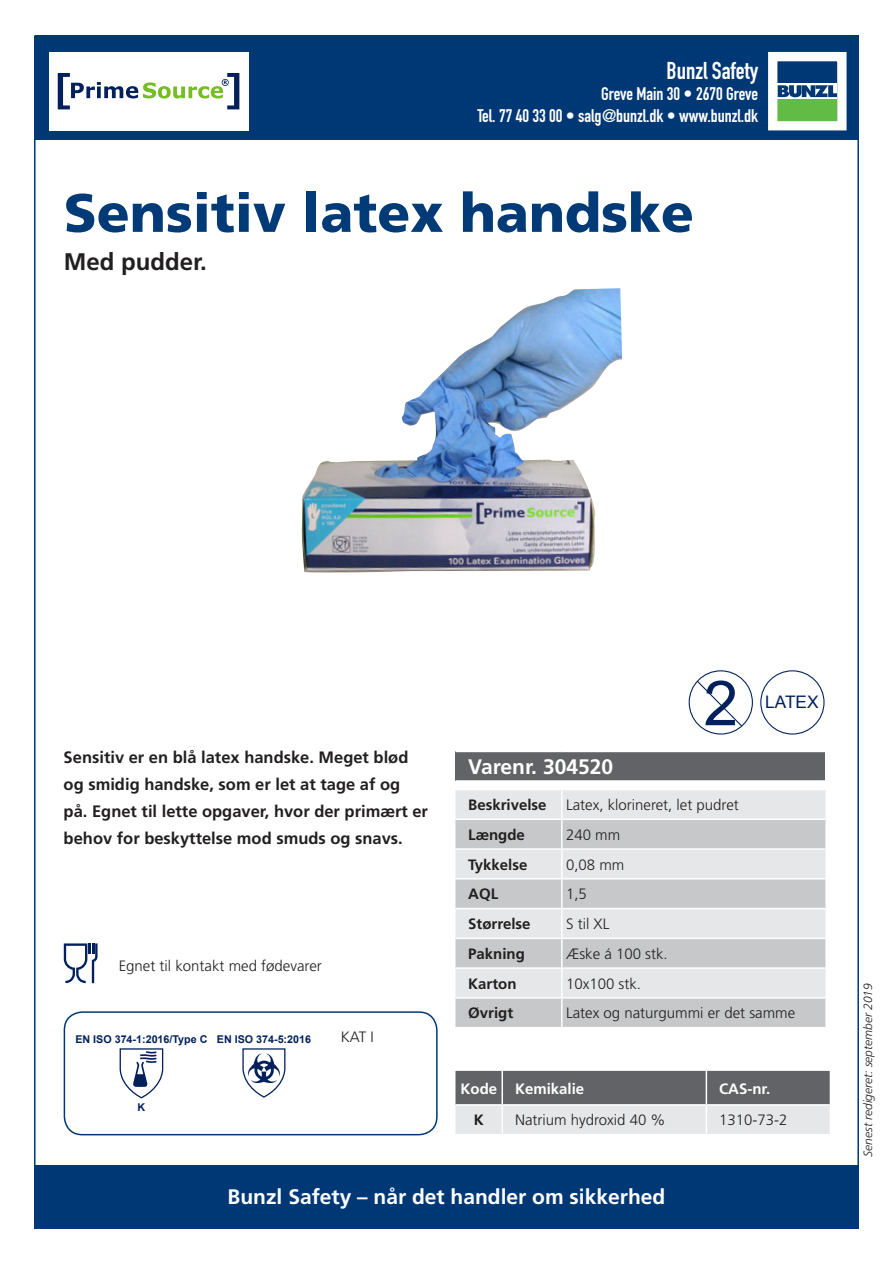
<style>
.page{position:relative;width:893px;height:1263px;background:#fff}
.page>*{position:absolute;margin:0;border:0;box-sizing:border-box;transform-origin:0 0}
.t1{font:62.25px "Arial";color:#01205c}
.t2{font:900 54px "Frutiger LT Std";color:#003a77}
.t3{font:700 24px "DIN Condensed";color:#fff}
.t4{font:700 24px "Frutiger LT Std";color:#221f1f}
.t5{font:700 21px "Frutiger LT Std";color:#fff}
.t6{font:700 18px/21.6px "DIN Condensed";color:#fff;text-align:right}
.t7{font:17.25px "Arial";color:#01205c}
.t8{font:700 16.5px/27px "Frutiger LT Std";color:#221f1f}
.t9{font:300 15px "Frutiger LT Std";color:#221f1f}
.t10{font:700 15px "Frutiger LT Std";color:#221f1f}
.t11{font:700 15px "Frutiger LT Std";color:#fff}
.t12{font:italic 300 12px "Frutiger LT Std";color:#221f1f}
.t13{font:700 10.8px "Arial";color:#01205c}
</style>
<div class="page">
<div style="left:36px;top:36px;width:823px;height:104px;background:#003875"></div>
<div style="left:34px;top:1164px;width:825px;height:63px;background:#003875"></div>
<svg style="left:768px;top:52px;width:79px;height:79px"></svg>
<div style="left:49px;top:52px;width:200px;height:78px;background:#fff"></div>
<svg style="left:58px;top:73px;width:181px;height:36px"></svg>
<svg style="left:120px;top:1048px;width:43px;height:50px"></svg>
<div style="left:64px;top:1011px;width:374px;height:124px;border:2px solid #003875;border-radius:18px"></div>
<svg style="left:455px;top:1071px;width:375px;height:63px;background:#a2a3a5"></svg>
<svg style="left:64px;top:943px;width:34px;height:40px"></svg>
<svg style="left:242px;top:1048px;width:43px;height:50px"></svg>
<div style="left:455px;top:751px;width:370px;height:30px;background:#626366"></div>
<div style="left:455px;top:790px;width:370px;height:28px;background:#e6e7e8"></div>
<svg style="left:455px;top:820px;width:370px;height:207px;background:#d4d5d7"></svg>
<hr style="left:455px;top:751px;width:107px;height:1px;background:#fff">
<hr style="left:562px;top:751px;width:263px;height:1px;background:#fff">
<hr style="left:455px;top:780px;width:107px;height:2px;background:#fff">
<hr style="left:562px;top:780px;width:263px;height:2px;background:#fff">
<hr style="left:455px;top:848px;width:107px;height:2px;background:#fff">
<hr style="left:562px;top:848px;width:263px;height:2px;background:#fff">
<hr style="left:455px;top:937px;width:107px;height:2px;background:#fff">
<hr style="left:562px;top:937px;width:263px;height:2px;background:#fff">
<hr style="left:455px;top:967px;width:107px;height:2px;background:#fff">
<hr style="left:562px;top:967px;width:263px;height:2px;background:#fff">
<hr style="left:455px;top:878px;width:107px;height:1px;background:#fff">
<hr style="left:562px;top:878px;width:263px;height:1px;background:#fff">
<hr style="left:455px;top:908px;width:107px;height:1px;background:#fff">
<hr style="left:562px;top:908px;width:263px;height:1px;background:#fff">
<hr style="left:455px;top:997px;width:107px;height:2px;background:#fff">
<hr style="left:562px;top:997px;width:263px;height:2px;background:#fff">
<hr style="left:561px;top:790px;width:2px;height:28px;background:#fff">
<hr style="left:561px;top:820px;width:2px;height:28px;background:#fff">
<hr style="left:561px;top:850px;width:2px;height:28px;background:#fff">
<hr style="left:561px;top:879px;width:2px;height:29px;background:#fff">
<hr style="left:561px;top:909px;width:2px;height:28px;background:#fff">
<hr style="left:561px;top:939px;width:2px;height:28px;background:#fff">
<hr style="left:561px;top:969px;width:2px;height:28px;background:#fff">
<hr style="left:561px;top:998px;width:2px;height:29px;background:#fff">
<svg style="left:696px;top:680px;width:47px;height:47px"></svg>
<div style="left:689px;top:670px;width:64px;height:64px;border:1px solid #01205c;border-radius:50%"></div>
<div style="left:760px;top:670px;width:64px;height:64px;border:1px solid #01205c;border-radius:50%"></div>
<img style="left:301px;top:288px;width:321px;height:285px">
<h3 class="t3" style="left:667px;top:62px;width:93px">Bunzl Safety</h3>
<p class="t6" style="left:477px;top:85px;width:282px">Greve Main 30 • 2670 Greve<br>Tel. 77 40 33 00 • salg@bunzl.dk • www.bunzl.dk</p>
<h2 class="t2" style="left:64px;top:182px;width:632px">Sensitiv latex handske</h2>
<h3 class="t4" style="left:64px;top:251px;width:145px">Med pudder.</h3>
<p class="t8" style="left:64px;top:745px;width:366px">Sensitiv er en blå latex handske. Meget blød og smidig handske, som er let at tage af og på. Egnet til lette opgaver, hvor der primært er behov for beskyttelse mod smuds og snavs.</p>
<p class="t9" style="left:119px;top:960px;width:205px">Egnet til kontakt med fødevarer</p>
<p class="t13" style="left:75px;top:1035px;width:134px">EN ISO 374-1:2016/Type C</p>
<p class="t13" style="left:217px;top:1035px;width:96px">EN ISO 374-5:2016</p>
<p class="t9" style="left:341px;top:1030px;width:35px">KAT I</p>
<p class="t13" style="left:138px;top:1103px;width:9px">K</p>
<h1 class="t1" style="left:704px;top:667px;width:36px">2</h1>
<p class="t7" style="left:765px;top:692px;width:55px">LATEX</p>
<h3 class="t5" style="left:468px;top:757px;width:146px">Varenr. 304520</h3>
<p class="t10" style="left:468px;top:798px;width:80px">Beskrivelse</p>
<p class="t9" style="left:566px;top:798px;width:174px">Latex, klorineret, let pudret</p>
<p class="t10" style="left:468px;top:828px;width:58px">Længde</p>
<p class="t9" style="left:566px;top:828px;width:56px">240 mm</p>
<p class="t10" style="left:468px;top:858px;width:61px">Tykkelse</p>
<p class="t9" style="left:566px;top:858px;width:60px">0,08 mm</p>
<p class="t10" style="left:468px;top:887px;width:31px">AQL</p>
<p class="t9" style="left:566px;top:888px;width:22px">1,5</p>
<p class="t10" style="left:468px;top:917px;width:64px">Størrelse</p>
<p class="t9" style="left:566px;top:918px;width:45px">S til XL</p>
<p class="t10" style="left:468px;top:947px;width:58px">Pakning</p>
<p class="t9" style="left:566px;top:947px;width:103px">Æske á 100 stk.</p>
<p class="t10" style="left:468px;top:977px;width:50px">Karton</p>
<p class="t9" style="left:566px;top:977px;width:77px">10x100 stk.</p>
<p class="t10" style="left:468px;top:1006px;width:47px">Øvrigt</p>
<p class="t9" style="left:566px;top:1007px;width:231px">Latex og naturgummi er det samme</p>
<p class="t11" style="left:461px;top:1082px;width:125px">Kode Kemikalie</p>
<p class="t11" style="left:719px;top:1082px;width:53px">CAS-nr.</p>
<p class="t10" style="left:474px;top:1113px;width:12px">K</p>
<p class="t9" style="left:515px;top:1114px;width:152px">Natrium hydroxid 40 %</p>
<p class="t9" style="left:719px;top:1114px;width:70px">1310-73-2</p>
<h3 class="t5" style="left:228px;top:1187px;width:439px">Bunzl Safety – når det handler om sikkerhed</h3>
<p class="t12" style="left:863px;top:1157px;width:175px;rotate:-90deg">Senest redigeret: september 2019</p>
</div>
